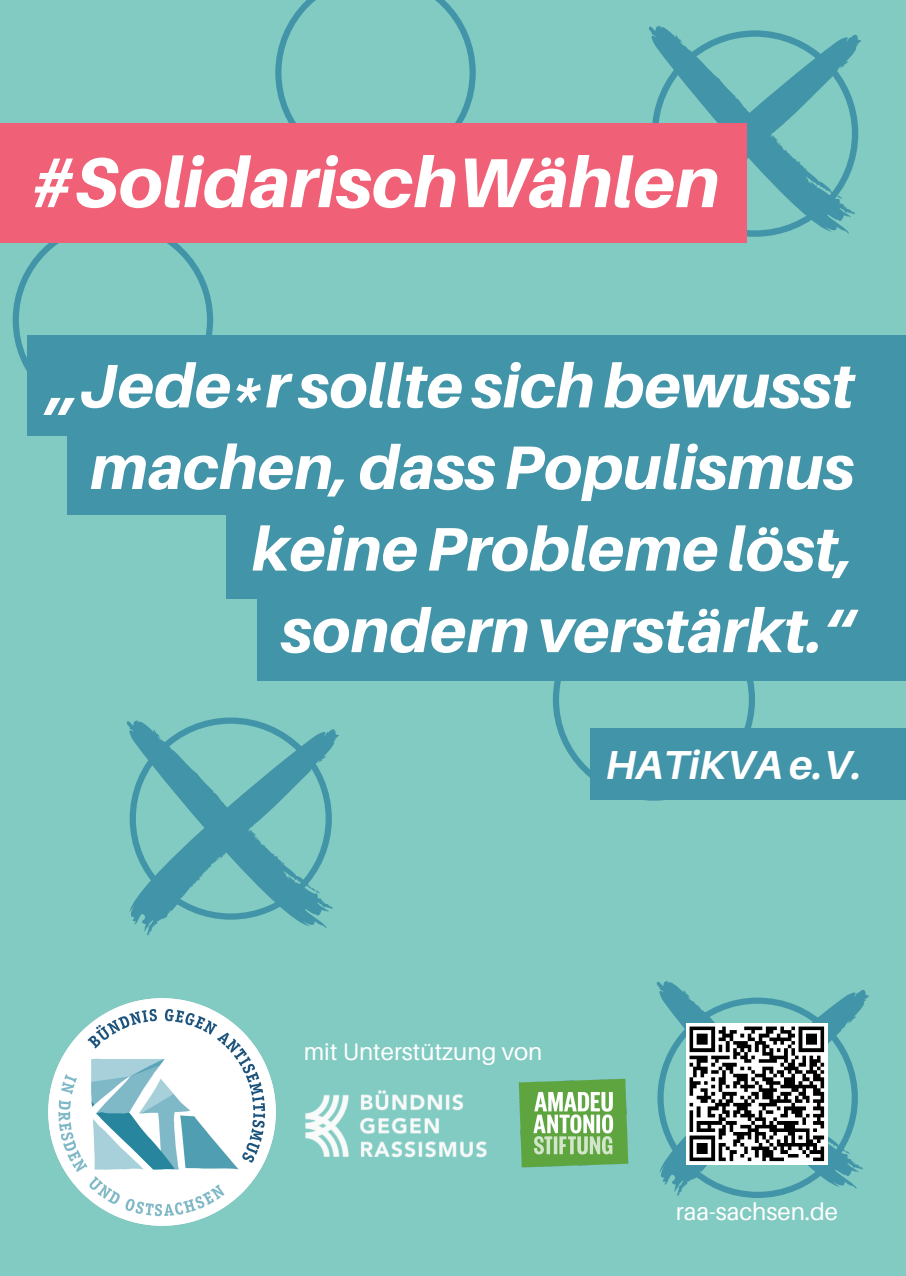
<style>
.page{position:relative;width:906px;height:1276px;background:#82cbc2}
.page>*{position:absolute;margin:0;border:0;box-sizing:border-box;transform-origin:0 0}
.t1{font:italic 800 70.5px "Aileron";color:#fff}
.t2{font:italic 800 61.5px/81.5px "Aileron";color:#fff;text-align:right}
.t3{font:italic 700 40.5px "Aileron";color:#fff}
.t4{font:24px "Aileron";color:#fff}
</style>
<div class="page">
<div style="left:28px;top:335px;width:878px;height:100px;background:#4294a8"></div>
<div style="left:67px;top:420px;width:839px;height:95px;background:#4294a8"></div>
<div style="left:227px;top:507px;width:679px;height:91px;background:#4294a8"></div>
<svg style="left:553px;top:681px;width:202px;height:119px"></svg>
<svg style="left:275px;top:0;width:200px;height:123px"></svg>
<svg style="left:13px;top:243px;width:200px;height:177px"></svg>
<svg style="left:652px;top:30px;width:206px;height:207px"></svg>
<svg style="left:126px;top:721px;width:213px;height:215px"></svg>
<svg style="left:130px;top:717px;width:202px;height:202px"></svg>
<svg style="left:656px;top:980px;width:213px;height:193px"></svg>
<svg style="left:657px;top:997px;width:200px;height:201px"></svg>
<div style="left:257px;top:590px;width:649px;height:91px;background:#4294a8"></div>
<div style="left:590px;top:728px;width:316px;height:71px;background:#4294a8"></div>
<img style="left:686px;top:1024px;width:141px;height:140px">
<img style="left:518px;top:1078px;width:111px;height:90px">
<img style="left:275px;top:1090px;width:212px;height:68px">
<img style="left:48px;top:998px;width:227px;height:228px">
<svg style="left:31px;top:339px;width:226px;height:260px"></svg>
<div style="left:0;top:123px;width:747px;height:120px;background:#f06077"></div>
<p class="t1" style="left:30px;top:142px;width:691px">#SolidarischWählen</p>
<p class="t2" style="left:49px;top:345px;width:806px">„Jede*r sollte sich bewusst machen, dass Populismus keine Probleme löst, sondern verstärkt.“</p>
<p class="t3" style="left:605px;top:742px;width:258px">HATiKVA e.V.</p>
<p class="t4" style="left:304px;top:1038px;width:240px">mit Unterstützung von</p>
<p class="t4" style="left:676px;top:1199px;width:164px">raa-sachsen.de</p>
</div>
